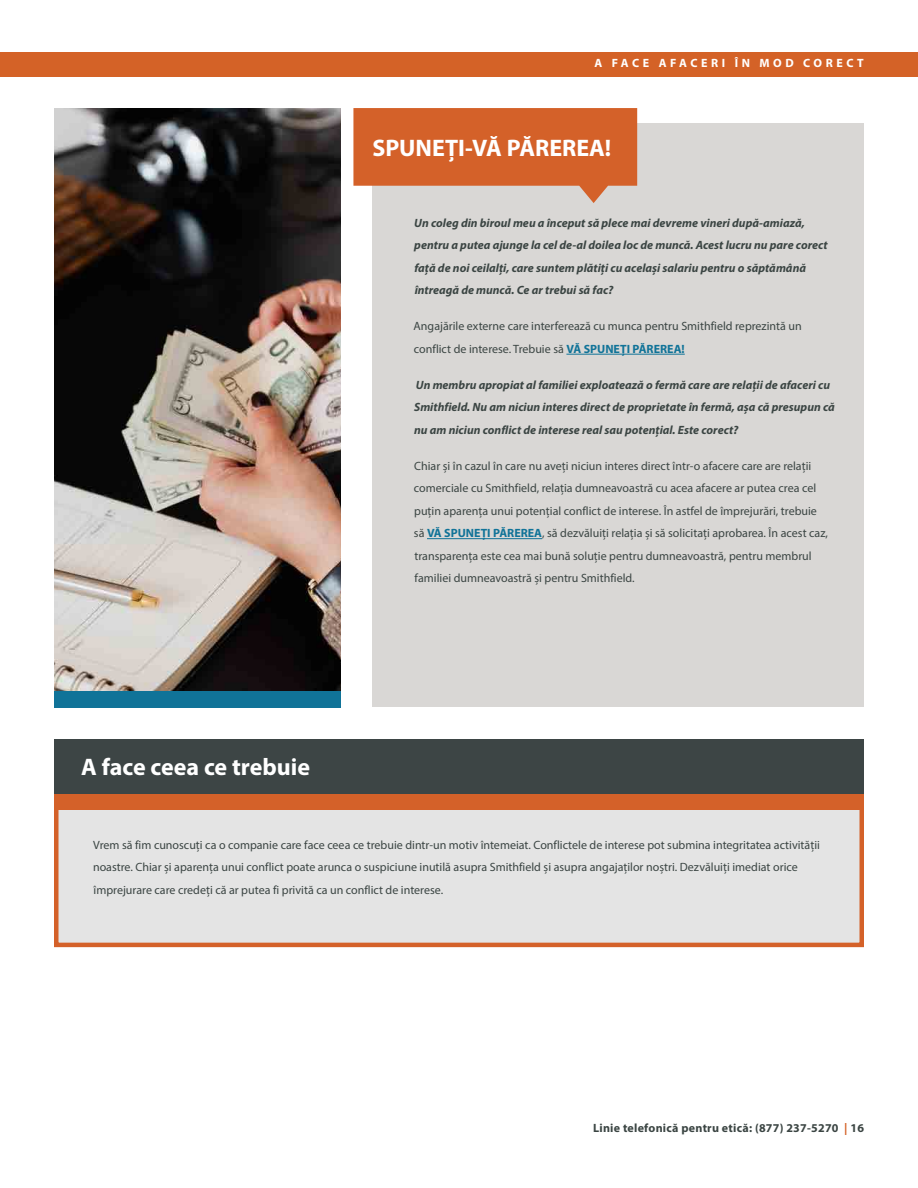
<style>
.page{position:relative;width:918px;height:1188px;background:#fff}
.page>*{position:absolute;margin:0;border:0;box-sizing:border-box;transform-origin:0 0}
.Body_Copy{font:700 24px "Myriad Pro";color:#fff}
.Body_Copy-2{font:12px/22.5px "Myriad Pro";color:#3b4543}
.Body_Copy-3{font:italic 700 12px/22.5px "Myriad Pro";color:#3b4543}
.t1{font:700 12px "Myriad Pro";letter-spacing:.3em;color:#fff}
.t2{font:700 12px "Myriad Pro";letter-spacing:.02em;color:#3b4543}
.s1{font-weight:700;color:#107398}
.s2{color:#d46227}
</style>
<div class="page">
<div style="left:0;top:52px;width:918px;height:25px;background:#d46227"></div>
<div style="left:373px;top:141px;width:491px;height:566px;background:#d9d7d5"></div>
<hr style="left:566px;top:354px;width:119px;height:1px;background:#107398">
<hr style="left:427px;top:538px;width:115px;height:1px;background:#107398">
<div style="left:54px;top:769px;width:810px;height:178px;background:#e4e4e4;border:4px solid #d46129"></div>
<div style="left:54px;top:794px;width:810px;height:16px;background:#d46129"></div>
<div style="left:54px;top:739px;width:810px;height:55px;background:#3d4545"></div>
<img style="left:54px;top:108px;width:286px;height:583px">
<div style="left:544px;top:123px;width:320px;height:47px;background:#d9d7d5"></div>
<div style="left:54px;top:691px;width:286px;height:16px;background:#107398"></div>
<svg style="left:353px;top:108px;width:284px;height:95px"></svg>
<p class="t1" style="left:643px;top:55px;width:222px">SCRISOARE INTRODUCTIVĂ</p>
<p class="t1" style="left:595px;top:55px;width:271px">A FACE AFACERI ÎN MOD CORECT</p>
<p class="Body_Copy" style="left:372px;top:132px;width:240px">SPUNEȚI-VĂ PĂREREA!</p>
<p class="Body_Copy" style="left:81px;top:751px;width:231px">A face ceea ce trebuie</p>
<p class="Body_Copy-3" style="left:414px;top:211px;width:415px">Un coleg din biroul meu a început să plece mai devreme vineri după-amiază, pentru a putea ajunge la cel de-al doilea loc de muncă. Acest lucru nu pare corect față de noi ceilalți, care suntem plătiți cu același salariu pentru o săptămână întreagă de muncă. Ce ar trebui să fac?</p>
<p class="Body_Copy-2" style="left:414px;top:315px;width:390px">Angajările externe care interferează cu munca pentru Smithfield reprezintă un conflict de interese. Trebuie să <span class="s1">VĂ SPUNEȚI PĂREREA!</span></p>
<p class="Body_Copy-3" style="left:414px;top:373px;width:422px">Un membru apropiat al familiei exploatează o fermă care are relații de afaceri cu<br>Smithfield. Nu am niciun interes direct de proprietate în fermă, așa că presupun că nu am niciun conflict de interese real sau potențial. Este corect?</p>
<p class="Body_Copy-2" style="left:414px;top:455px;width:416px">Chiar și în cazul în care nu aveți niciun interes direct într-o afacere care are relații comerciale cu Smithfield, relația dumneavoastră cu acea afacere ar putea crea cel puțin aparența unui potențial conflict de interese. În astfel de împrejurări, trebuie să <span class="s1">VĂ SPUNEȚI PĂREREA</span>, să dezvăluiți relația și să solicitați aprobarea. În acest caz, transparența este cea mai bună soluție pentru dumneavoastră, pentru membrul familiei dumneavoastră și pentru Smithfield.</p>
<p class="Body_Copy-2" style="left:93px;top:833px;width:728px">Vrem să fim cunoscuți ca o companie care face ceea ce trebuie dintr-un motiv întemeiat. Conflictele de interese pot submina integritatea activității noastre. Chiar și aparența unui conflict poate arunca o suspiciune inutilă asupra Smithfield și asupra angajaților noștri. Dezvăluiți imediat orice împrejurare care credeți că ar putea fi privită ca un conflict de interese.</p>
<p class="t2" style="left:593px;top:1120px;width:272px">Linie telefonică pentru etică: (877) 237-5270 <span class="s2">|</span> 16</p>
</div>
